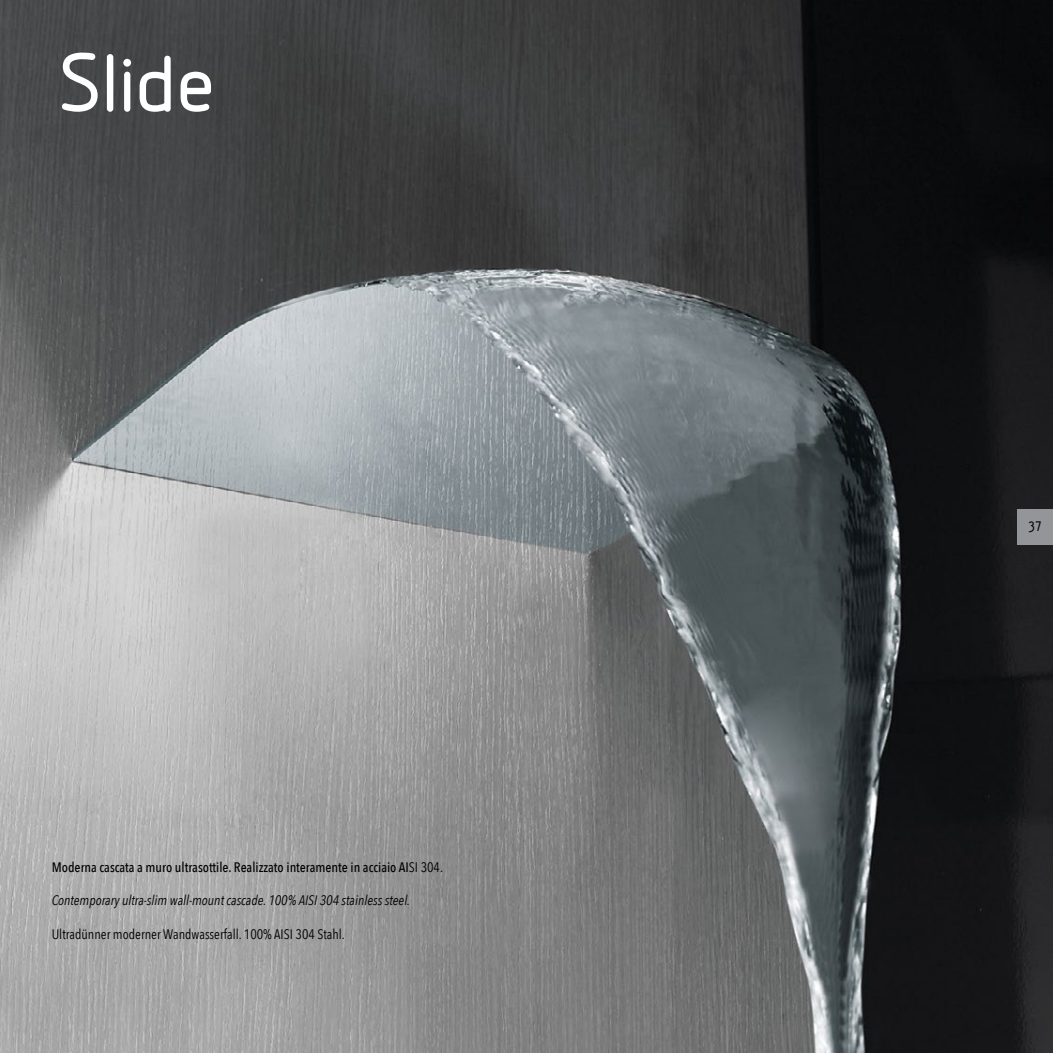
<style>
.page{position:relative;width:1053px;height:1053px;background:#fff}
.page>*{position:absolute;margin:0;border:0;box-sizing:border-box;transform-origin:0 0}
.t1{font:500 89.62px "Designio";color:#fff}
.t2{font:500 15px "Designio";color:#000}
.t3{font:500 13.75px "Avenir Next Condensed";color:#000}
.t4{font:italic 13.75px "Avenir Next Condensed";color:#000}
.t5{font:13.75px "Avenir Next Condensed";color:#000}
.s1{font-weight:400}
</style>
<div class="page">
<img style="left:0;top:0;width:1052px;height:1052px">
<div style="left:1017px;top:508px;width:35px;height:36px;background:#939598"></div>
<p class="t1" style="left:58px;top:37px;width:160px">Slide</p>
<p class="t3" style="left:52px;top:859px;width:393px">Moderna cascata a muro ultrasottile. Realizzato interamente in acciaio AI<span class="s1">SI 304.</span></p>
<p class="t4" style="left:52px;top:892px;width:360px">Contemporary ultra-slim wall-mount cascade. 100% AISI 304 stainless steel.</p>
<p class="t5" style="left:52px;top:921px;width:294px">Ultradünner moderner Wandwasserfall. 100% AISI 304 Stahl.</p>
<p class="t2" style="left:1028px;top:518px;width:15px">37</p>
</div>
